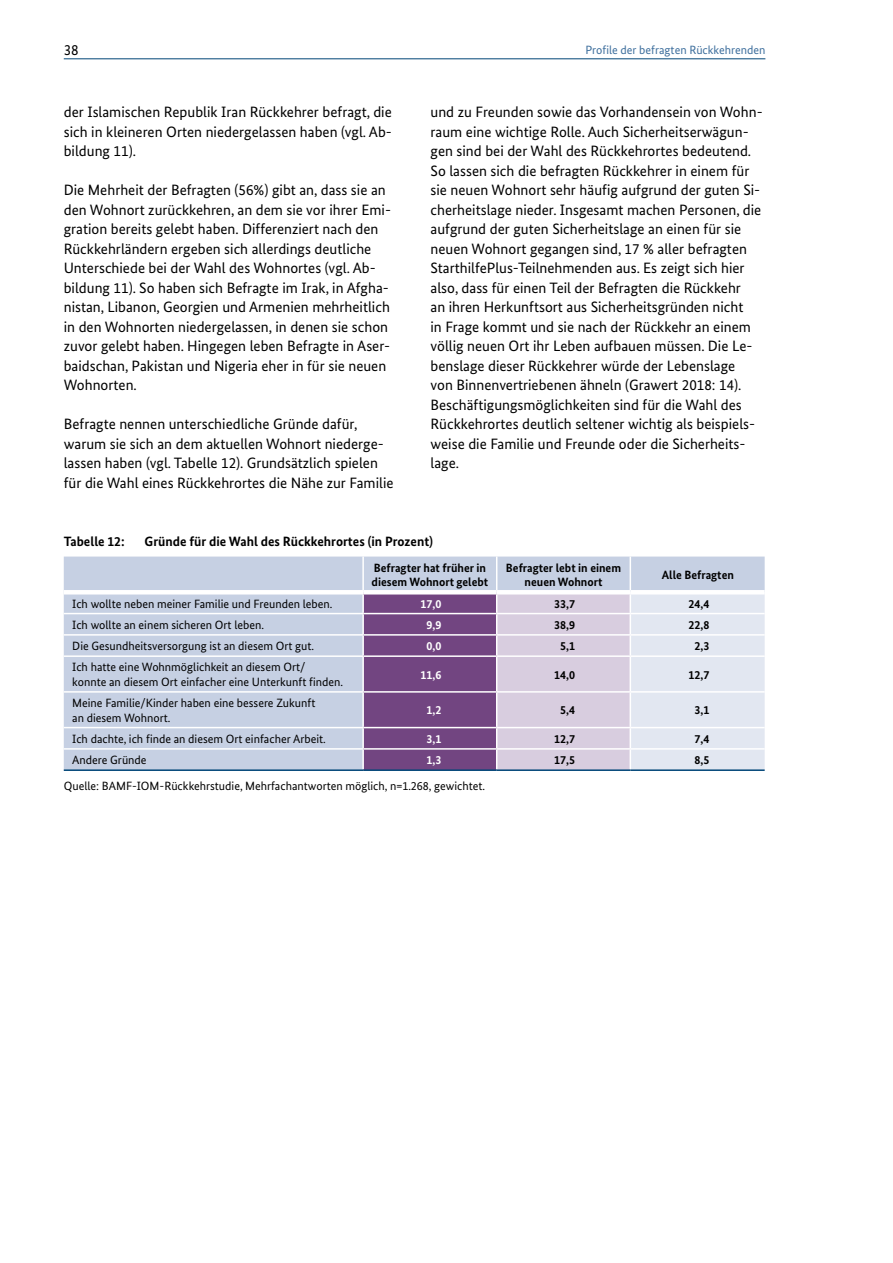
<style>
.page{position:relative;width:893px;height:1263px;background:#fff}
.page>*{position:absolute;margin:0;border:0;box-sizing:border-box;transform-origin:0 0}
.Fließtext_WP{font:15px/19.5px "Bundes Sans";color:#000}
.Tabellenüberschrift{font:700 13.5px "Bundes Sans";color:#000}
.Tabellentext{font:12px/14.4px "Bundes Sans";color:#000}
.Tabellenkopf2{font:700 12px/14.4px "Bundes Sans";color:#000}
.Quelle{font:12px "Bundes Sans";color:#000}
.Tabellenzahl{font:700 12px "Bundes Sans";color:#000}
.t1{font:12px "Bundes Sans";color:#3e6f9d}
.Tabellenzahl-2{font:700 12px "Bundes Sans";color:#fff}
</style>
<div class="page">
<hr style="left:64px;top:58px;width:701px;height:1px;background:#004577">
<div style="left:64px;top:556px;width:701px;height:213px;background:#c6d0e3"></div>
<hr style="left:630px;top:557px;width:1px;height:33px;background:#fff">
<hr style="left:64px;top:613px;width:299px;height:1px;background:#fff">
<hr style="left:64px;top:634px;width:299px;height:2px;background:#fff">
<hr style="left:64px;top:655px;width:299px;height:2px;background:#fff">
<hr style="left:64px;top:691px;width:299px;height:2px;background:#fff">
<hr style="left:64px;top:727px;width:299px;height:1px;background:#fff">
<hr style="left:64px;top:748px;width:299px;height:2px;background:#fff">
<hr style="left:497px;top:590px;width:133px;height:4px;background:#fff">
<hr style="left:630px;top:590px;width:135px;height:4px;background:#fff">
<svg style="left:362px;top:594px;width:403px;height:175px;background:#beaec9"></svg>
<hr style="left:64px;top:590px;width:299px;height:4px;background:#fff">
<hr style="left:64px;top:769px;width:299px;height:2px;background:#004577">
<hr style="left:363px;top:769px;width:134px;height:2px;background:#004577">
<hr style="left:497px;top:769px;width:133px;height:2px;background:#004577">
<hr style="left:630px;top:769px;width:135px;height:2px;background:#004577">
<hr style="left:362px;top:557px;width:2px;height:33px;background:#fff">
<hr style="left:496px;top:557px;width:1px;height:33px;background:#fff">
<hr style="left:363px;top:590px;width:134px;height:4px;background:#fff">
<p class="Fließtext_WP" style="left:64px;top:39px;width:16px">38</p>
<p class="t1" style="left:585px;top:43px;width:182px">Profile der befragten Rückkehrenden</p>
<p class="Fließtext_WP" style="left:64px;top:102px;width:330px;text-align:justify">der Islamischen Republik Iran Rückkehrer befragt, die sich in kleineren Orten niedergelassen haben (vgl. Ab&shy;bildung 11).</p>
<p class="Fließtext_WP" style="left:64px;top:180px;width:329px">Die Mehrheit der Befragten (56%) gibt an, dass sie an den Wohnort zurückkehren, an dem sie vor ihrer Emi&shy;gration bereits gelebt haben. Differenziert nach den Rückkehrländern ergeben sich allerdings deutliche Unterschiede bei der Wahl des Wohnortes (vgl. Ab&shy;bildung 11). So haben sich Befragte im Irak, in Afgha&shy;nistan, Libanon, Georgien und Armenien mehrheitlich in den Wohnorten niedergelassen, in denen sie schon zuvor gelebt haben. Hingegen leben Befragte in Aser&shy;baidschan, Pakistan und Nigeria eher in für sie neuen Wohnorten.</p>
<p class="Fließtext_WP" style="left:64px;top:414px;width:331px">Befragte nennen unterschiedliche Gründe dafür, warum sie sich an dem aktuellen Wohnort niederge&shy;lassen haben (vgl. Tabelle 12). Grundsätzlich spielen für die Wahl eines Rückkehrortes die Nähe zur Familie</p>
<p class="Fließtext_WP" style="left:431px;top:102px;width:334px">und zu Freunden sowie das Vorhandensein von Wohn&shy;raum eine wichtige Rolle. Auch Sicherheitserwägun&shy;gen sind bei der Wahl des Rückkehrortes bedeutend.<br>So lassen sich die befragten Rückkehrer in einem für sie neuen Wohnort sehr häufig aufgrund der guten Si&shy;cherheitslage nieder. Insgesamt machen Personen, die aufgrund der guten Sicherheitslage an einen für sie neuen Wohnort gegangen sind, 17 % aller befragten StarthilfePlus-Teilnehmenden aus. Es zeigt sich hier also, dass für einen Teil der Befragten die Rückkehr<br>an ihren Herkunftsort aus Sicherheitsgründen nicht<br>in Frage kommt und sie nach der Rückkehr an einem völlig neuen Ort ihr Leben aufbauen müssen. Die Le&shy;benslage dieser Rückkehrer würde der Lebenslage<br>von Binnenvertriebenen ähneln (Grawert 2018: 14).<br>Beschäftigungsmöglichkeiten sind für die Wahl des Rückkehrortes deutlich seltener wichtig als beispiels&shy;weise die Familie und Freunde oder die Sicherheits&shy;lage.</p>
<p class="Tabellenüberschrift" style="left:64px;top:533px;width:62px">Tabelle 12:</p>
<p class="Tabellenüberschrift" style="left:145px;top:533px;width:290px">Gründe für die Wahl des Rückkehrortes (in Prozent)</p>
<p class="Tabellenkopf2" style="left:372px;top:560px;width:118px">Befragter hat früher in diesem Wohnort gelebt</p>
<p class="Tabellenkopf2" style="left:506px;top:560px;width:117px;text-align:center">Befragter lebt in einem neuen Wohnort</p>
<p class="Tabellenkopf2" style="left:662px;top:568px;width:74px">Alle Befragten</p>
<p class="Tabellentext" style="left:72px;top:596px;width:262px">Ich wollte neben meiner Familie und Freunden leben.</p>
<p class="Tabellenzahl-2" style="left:421px;top:596px;width:22px">17,0</p>
<p class="Tabellenzahl" style="left:554px;top:596px;width:22px">33,7</p>
<p class="Tabellenzahl" style="left:688px;top:596px;width:22px">24,4</p>
<p class="Tabellentext" style="left:72px;top:617px;width:193px">Ich wollte an einem sicheren Ort leben.</p>
<p class="Tabellenzahl-2" style="left:427px;top:617px;width:16px">9,9</p>
<p class="Tabellenzahl" style="left:554px;top:617px;width:22px">38,9</p>
<p class="Tabellenzahl" style="left:688px;top:617px;width:22px">22,8</p>
<p class="Tabellentext" style="left:72px;top:639px;width:243px">Die Gesundheitsversorgung ist an diesem Ort gut.</p>
<p class="Tabellenzahl-2" style="left:427px;top:639px;width:16px">0,0</p>
<p class="Tabellenzahl" style="left:560px;top:639px;width:16px">5,1</p>
<p class="Tabellenzahl" style="left:694px;top:639px;width:16px">2,3</p>
<p class="Tabellentext" style="left:72px;top:660px;width:272px">Ich hatte eine Wohnmöglichkeit an diesem Ort/<br>konnte an diesem Ort einfacher eine Unterkunft finden.</p>
<p class="Tabellenzahl-2" style="left:421px;top:667px;width:22px">11,6</p>
<p class="Tabellenzahl" style="left:554px;top:667px;width:22px">14,0</p>
<p class="Tabellenzahl" style="left:688px;top:667px;width:22px">12,7</p>
<p class="Tabellentext" style="left:72px;top:696px;width:245px">Meine Familie/Kinder haben eine bessere Zukunft an diesem Wohnort.</p>
<p class="Tabellenzahl-2" style="left:427px;top:703px;width:16px">1,2</p>
<p class="Tabellenzahl" style="left:560px;top:703px;width:16px">5,4</p>
<p class="Tabellenzahl" style="left:694px;top:703px;width:16px">3,1</p>
<p class="Tabellentext" style="left:72px;top:731px;width:255px">Ich dachte, ich finde an diesem Ort einfacher Arbeit.</p>
<p class="Tabellenzahl-2" style="left:427px;top:731px;width:16px">3,1</p>
<p class="Tabellenzahl" style="left:554px;top:731px;width:22px">12,7</p>
<p class="Tabellenzahl" style="left:694px;top:731px;width:16px">7,4</p>
<p class="Tabellentext" style="left:72px;top:753px;width:76px">Andere Gründe</p>
<p class="Tabellenzahl-2" style="left:427px;top:753px;width:16px">1,3</p>
<p class="Tabellenzahl" style="left:554px;top:753px;width:22px">17,5</p>
<p class="Tabellenzahl" style="left:694px;top:753px;width:16px">8,5</p>
<p class="Quelle" style="left:64px;top:778px;width:423px">Quelle: BAMF-IOM-Rückkehrstudie, Mehrfachantworten möglich, n=1.268, gewichtet.</p>
</div>
